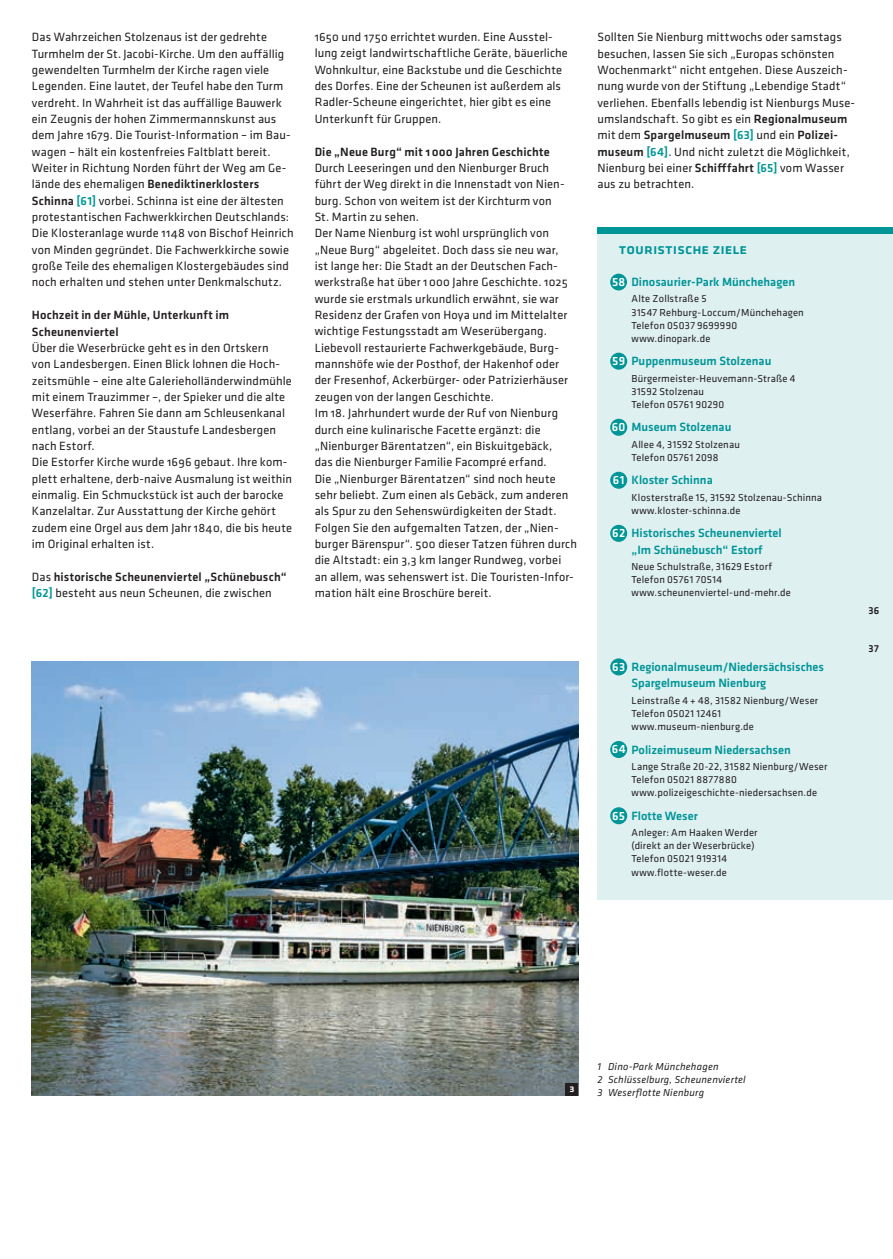
<style>
.page{position:relative;width:893px;height:1259px;background:#fff}
.page>*{position:absolute;margin:0;border:0;box-sizing:border-box;transform-origin:0 0}
.t1{font:500 15px "Klavika";letter-spacing:.005em;color:#009597}
.t2{font:12.3px/16.4px "Klavika";letter-spacing:.01em;color:#231f20}
.t3{font:500 12.3px/16.4px "Klavika";color:#009597;text-align:center}
.t4{font:500 12.3px/16.4px "Klavika";letter-spacing:.015em;color:#231f20}
.t5{font:10.5px/13.2px "Klavika";letter-spacing:.025em;color:#231f20}
.t6{font:italic 10.5px/13.2px "Klavika";letter-spacing:.02em;color:#231f20}
.t7{font:500 10.5px "Klavika";color:#231f20}
.t8{font:500 10.5px "Klavika";color:#fff}
.s1{font-weight:500}
.s2{font-weight:500;color:#009597}
.s3{font-weight:400}
.s4{color:#009597}
.s5{color:#fff}
</style>
<div class="page">
<div style="left:597px;top:228px;width:296px;height:671px;background:#dff0f1"></div>
<div style="left:597px;top:228px;width:296px;height:6px;background:#009597"></div>
<div style="left:610px;top:274px;width:17px;height:16px;background:#009597;border-radius:50%"></div>
<div style="left:610px;top:353px;width:17px;height:17px;background:#009597;border-radius:50%"></div>
<div style="left:610px;top:419px;width:17px;height:17px;background:#009597;border-radius:50%"></div>
<div style="left:610px;top:472px;width:17px;height:17px;background:#009597;border-radius:50%"></div>
<div style="left:610px;top:525px;width:17px;height:17px;background:#009597;border-radius:50%"></div>
<img style="left:32px;top:661px;width:546px;height:435px">
<div style="left:566px;top:1083px;width:12px;height:13px;background:#231f20"></div>
<div style="left:610px;top:658px;width:17px;height:17px;background:#009597;border-radius:50%"></div>
<div style="left:610px;top:741px;width:17px;height:17px;background:#009597;border-radius:50%"></div>
<div style="left:610px;top:807px;width:17px;height:17px;background:#009597;border-radius:50%"></div>
<p class="t2" style="left:32px;top:29px;width:263px">Das Wahrzeichen Stolzenaus ist der gedrehte Turmhelm der St. Jacobi-Kirche. Um den auffällig gewendelten Turmhelm der Kirche ragen viele Legenden. Eine lautet, der Teufel habe den Turm verdreht. In Wahrheit ist das auffällige Bauwerk ein Zeugnis der hohen Zimmermannskunst aus dem Jahre 1679. Die Tourist-Information – im Bau&shy;wagen – hält ein kostenfreies Faltblatt bereit.<br>Weiter in Richtung Norden führt der Weg am Ge&shy;lände des ehemaligen <span class="s1">Benediktinerklosters Schinna</span> <span class="s2">[61]</span> vorbei. Schinna ist eine der ältesten protestantischen Fachwerkkirchen Deutschlands:<br>Die Klosteranlage wurde 1148 von Bischof Heinrich von Minden gegründet. Die Fachwerkkirche sowie große Teile des ehemaligen Klostergebäudes sind noch erhalten und stehen unter Denkmalschutz.</p>
<p class="t4" style="left:32px;top:307px;width:199px">Hochzeit in der Mühle, Unterkunft im<br>Scheunenviertel</p>
<p class="t2" style="left:32px;top:339px;width:262px">Über die Weserbrücke geht es in den Ortskern<br>von Landesbergen. Einen Blick lohnen die Hoch&shy;zeitsmühle – eine alte Galerieholländerwindmühle mit einem Trauzimmer –, der Spieker und die alte Weserfähre. Fahren Sie dann am Schleusenkanal entlang, vorbei an der Staustufe Landesbergen nach Estorf.<br>Die Estorfer Kirche wurde 1696 gebaut. Ihre kom&shy;plett erhaltene, derb-naive Ausmalung ist weithin einmalig. Ein Schmuckstück ist auch der barocke Kanzelaltar. Zur Ausstattung der Kirche gehört zudem eine Orgel aus dem Jahr 1840, die bis heute im Original erhalten ist.</p>
<p class="t4" style="left:32px;top:568px;width:256px"><span class="s3">Das</span> historische Scheunenviertel „Schünebusch“ <span class="s4">[62]</span> <span class="s3">besteht aus neun Scheunen, die zwischen</span></p>
<p class="t2" style="left:315px;top:28px;width:255px">1650 und 1750 errichtet wurden. Eine Ausstel&shy;lung zeigt landwirtschaftliche Geräte, bäuerliche Wohnkultur, eine Backstube und die Geschichte des Dorfes. Eine der Scheunen ist außerdem als Radler-Scheune eingerichtet, hier gibt es eine Unterkunft für Gruppen.</p>
<p class="t4" style="left:315px;top:143px;width:236px">Die „Neue Burg“ mit 1000 Jahren Geschichte</p>
<p class="t2" style="left:315px;top:159px;width:264px">Durch Leeseringen und den Nienburger Bruch führt der Weg direkt in die Innenstadt von Nien&shy;burg. Schon von weitem ist der Kirchturm von<br>St. Martin zu sehen.<br>Der Name Nienburg ist wohl ursprünglich von „Neue Burg“ abgeleitet. Doch dass sie neu war,<br>ist lange her: Die Stadt an der Deutschen Fach&shy;werkstraße hat über 1000 Jahre Geschichte. 1025 wurde sie erstmals urkundlich erwähnt, sie war Residenz der Grafen von Hoya und im Mittelalter wichtige Festungsstadt am Weserübergang.<br>Liebevoll restaurierte Fachwerkgebäude, Burg&shy;mannshöfe wie der Posthof, der Hakenhof oder der Fresenhof, Ackerbürger- oder Patrizierhäuser zeugen von der langen Geschichte.<br>Im 18. Jahrhundert wurde der Ruf von Nienburg durch eine kulinarische Facette ergänzt: die „Nienburger Bärentatzen“, ein Biskuitgebäck,<br>das die Nienburger Familie Facompré erfand.<br>Die „Nienburger Bärentatzen“ sind noch heute sehr beliebt. Zum einen als Gebäck, zum anderen als Spur zu den Sehenswürdigkeiten der Stadt.<br>Folgen Sie den aufgemalten Tatzen, der „Nien&shy;burger Bärenspur“. 500 dieser Tatzen führen durch die Altstadt: ein 3,3 km langer Rundweg, vorbei an allem, was sehenswert ist. Die Touristen-Infor&shy;mation hält eine Broschüre bereit.</p>
<p class="t2" style="left:597px;top:29px;width:259px">Sollten Sie Nienburg mittwochs oder samstags besuchen, lassen Sie sich „Europas schönsten Wochenmarkt“ nicht entgehen. Diese Auszeich&shy;nung wurde von der Stiftung „Lebendige Stadt“ verliehen. Ebenfalls lebendig ist Nienburgs Muse&shy;umslandschaft. So gibt es ein <span class="s1">Regionalmuseum </span>mit dem <span class="s1">Spargelmuseum</span> <span class="s2">[63]</span> und ein <span class="s1">Polizei&shy;museum</span> <span class="s2">[64]</span>. Und nicht zuletzt die Möglichkeit, Nienburg bei einer <span class="s1">Schifffahrt</span> <span class="s2">[65]</span> vom Wasser aus zu betrachten.</p>
<p class="t1" style="left:619px;top:239px;width:130px">touristische ziele</p>
<p class="t3" style="left:612px;top:273px;width:185px"><span class="s5">58</span> Dinosaurier-Park Münchehagen</p>
<p class="t5" style="left:631px;top:292px;width:174px">Alte Zollstraße 5<br>31547 Rehburg-Loccum/Münchehagen<br>Telefon 05037 9699990 www.dinopark.de</p>
<p class="t3" style="left:612px;top:353px;width:161px"><span class="s5">59</span> Puppenmuseum Stolzenau</p>
<p class="t5" style="left:631px;top:371px;width:165px">Bürgermeister-Heuvemann-Straße 4<br>31592 Stolzenau<br>Telefon 05761 90290</p>
<p class="t3" style="left:612px;top:419px;width:121px"><span class="s5">60</span> Museum Stolzenau</p>
<p class="t5" style="left:631px;top:437px;width:110px">Allee 4, 31592 Stolzenau<br>Telefon 05761 2098</p>
<p class="t3" style="left:613px;top:472px;width:101px"><span class="s5">61</span> Kloster Schinna</p>
<p class="t5" style="left:631px;top:490px;width:192px">Klosterstraße 15, 31592 Stolzenau-Schinna www.kloster-schinna.de</p>
<p class="t3" style="left:612px;top:525px;width:171px"><span class="s5">62</span> Historisches Scheunenviertel „Im Schünebusch“ Estorf</p>
<p class="t5" style="left:631px;top:560px;width:161px">Neue Schulstraße, 31629 Estorf<br>Telefon 05761 70514 www.scheunenviertel-und-mehr.de</p>
<p class="t3" style="left:631px;top:658px;width:194px;text-align:left;text-indent:-19px"><span class="s5">63</span> Regionalmuseum/Niedersächsisches<br>Spargelmuseum Nienburg</p>
<p class="t5" style="left:631px;top:693px;width:188px">Leinstraße 4 + 48, 31582 Nienburg/Weser<br>Telefon 05021 12461 www.museum-nienburg.de</p>
<p class="t3" style="left:612px;top:741px;width:181px"><span class="s5">64</span> Polizeimuseum Niedersachsen</p>
<p class="t5" style="left:631px;top:759px;width:197px">Lange Straße 20-22, 31582 Nienburg/Weser<br>Telefon 05021 8877880 www.polizeigeschichte-niedersachsen.de</p>
<p class="t3" style="left:612px;top:807px;width:87px"><span class="s5">65</span> Flotte Weser</p>
<p class="t5" style="left:631px;top:826px;width:127px">Anleger: Am Haaken Werder (direkt an der Weserbrücke)<br>Telefon 05021 919314 www.flotte-weser.de</p>
<p class="t7" style="left:868px;top:603px;width:12px">36</p>
<p class="t7" style="left:868px;top:642px;width:12px">37</p>
<p class="t8" style="left:569px;top:1081px;width:7px">3</p>
<p class="t6" style="left:597px;top:1059px;width:150px">1 Dino-Park Münchehagen<br>2 Schlüsselburg, Scheunenviertel<br>3 Weserflotte Nienburg</p>
</div>
